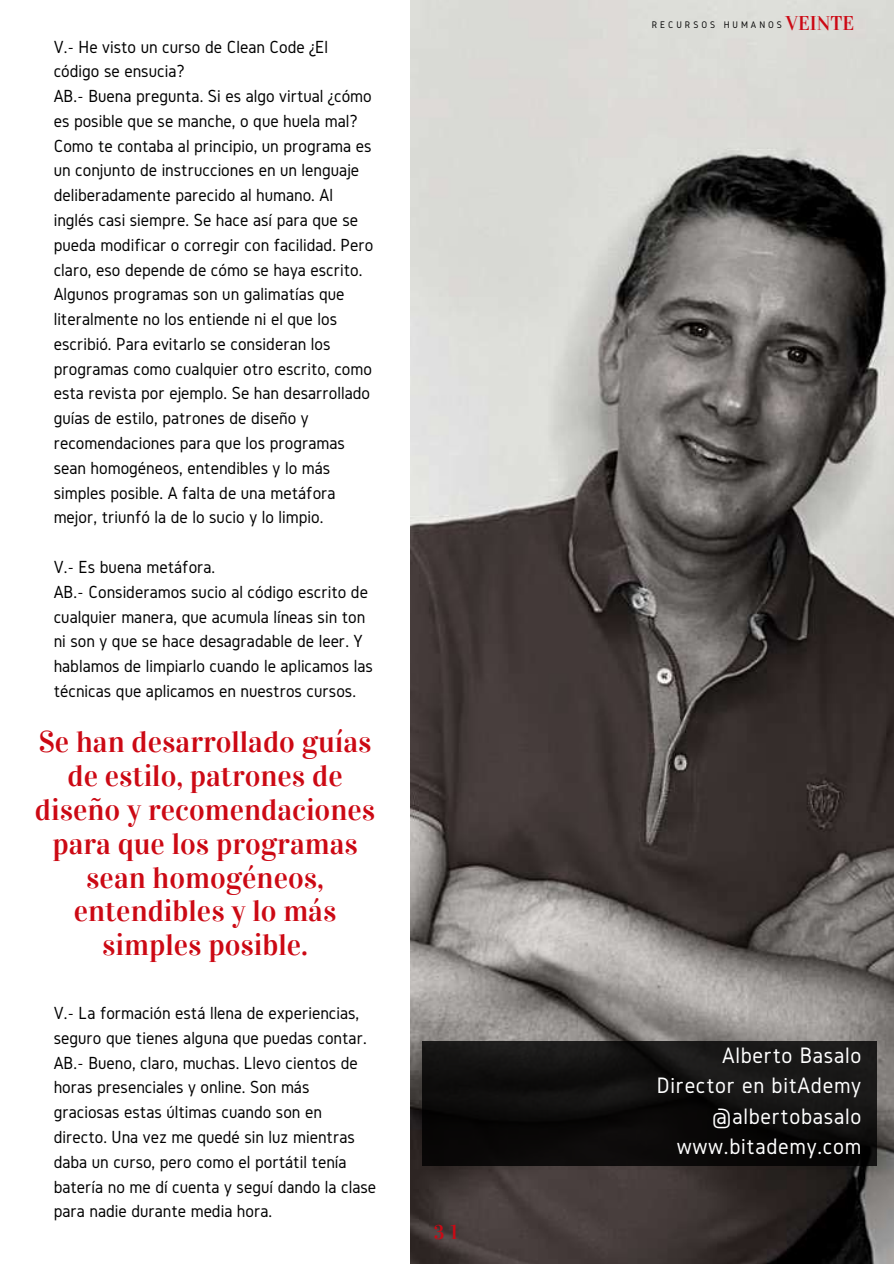
<style>
.page{position:relative;width:894px;height:1264px;background:#fff}
.page>*{position:absolute;margin:0;border:0;box-sizing:border-box;transform-origin:0 0}
.t1{font:30px/33.8px "Vidaloka";color:#cc0914;text-align:center}
.t2{font:23.25px/30.5px "Gidole";letter-spacing:.03em;color:#fff;text-align:right}
.t3{font:19.8px "Vidaloka";color:#cc0914}
.t4{font:18.15px/24.8px "Gidole";color:#000}
.t5{font:9.9px "Gidole";letter-spacing:.3em;color:#050505}
.s1{font-family:"Vidaloka";font-size:19.8px;color:#cc0914}
</style>
<div class="page">
<img style="left:410px;top:0;width:483px;height:1263px">
<div style="left:422px;top:1041px;width:454px;height:124px;background:linear-gradient(to bottom,#1a1a19,#060504)"></div>
<p class="t4" style="left:54px;top:34px;width:321px">V.- He visto un curso de Clean Code ¿El código se ensucia?<br>AB.- Buena pregunta. Si es algo virtual ¿cómo es posible que se manche, o que huela mal?<br>Como te contaba al principio, un programa es un conjunto de instrucciones en un lenguaje deliberadamente parecido al humano. Al inglés casi siempre. Se hace así para que se pueda modificar o corregir con facilidad. Pero claro, eso depende de cómo se haya escrito.<br>Algunos programas son un galimatías que literalmente no los entiende ni el que los escribió. Para evitarlo se consideran los programas como cualquier otro escrito, como esta revista por ejemplo. Se han desarrollado guías de estilo, patrones de diseño y recomendaciones para que los programas sean homogéneos, entendibles y lo más simples posible. A falta de una metáfora mejor, triunfó la de lo sucio y lo limpio.</p>
<p class="t4" style="left:54px;top:554px;width:320px">V.- Es buena metáfora.<br>AB.- Consideramos sucio al código escrito de cualquier manera, que acumula líneas sin ton ni son y que se hace desagradable de leer. Y hablamos de limpiarlo cuando le aplicamos las técnicas que aplicamos en nuestros cursos.</p>
<h1 class="t1" style="left:35px;top:725px;width:341px">Se han desarrollado guías de estilo, patrones de diseño y recomendaciones para que los programas sean homogéneos, entendibles y lo más simples posible.</h1>
<p class="t4" style="left:54px;top:1000px;width:324px">V.- La formación está llena de experiencias, seguro que tienes alguna que puedas contar.<br>AB.- Bueno, claro, muchas. Llevo cientos de horas presenciales y online. Son más graciosas estas últimas cuando son en directo. Una vez me quedé sin luz mientras daba un curso, pero como el portátil tenía batería no me dí cuenta y seguí dando la clase para nadie durante media hora.</p>
<p class="t3" style="left:433px;top:1220px;width:25px">3 1</p>
<p class="t5" style="left:651px;top:19px;width:204px">RECURSOS HUMANOS<span class="s1">VEINTE</span></p>
<p class="t2" style="left:656px;top:1039px;width:206px">Alberto Basalo<br>Director en bitAdemy @albertobasalo www.bitademy.com</p>
</div>
